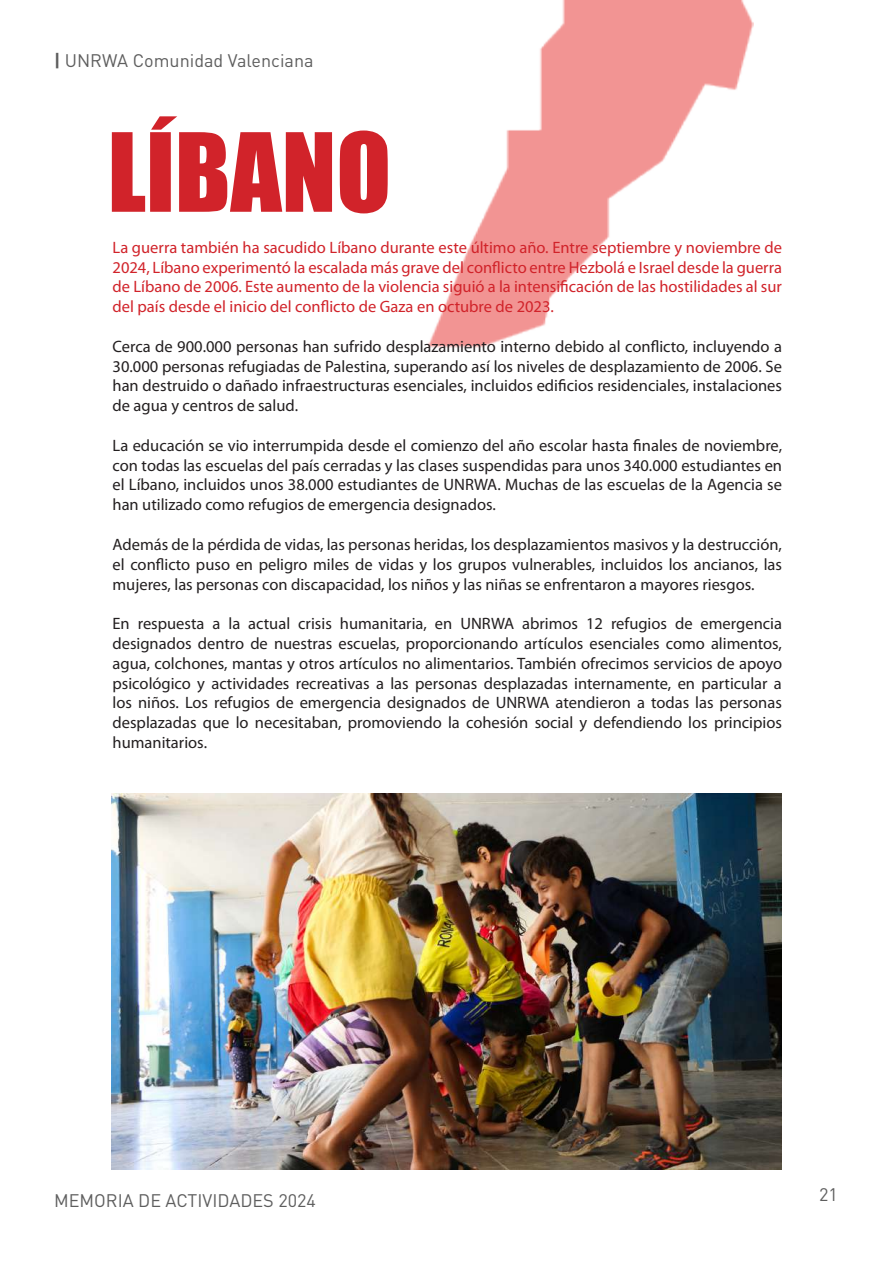
<style>
.page{position:relative;width:893px;height:1263px;background:#fff}
.page>*{position:absolute;margin:0;border:0;box-sizing:border-box;transform-origin:0 0}
.t1{font:100.65px "Impact";color:#d1232a}
.t2{font:18px "DIN Pro";color:#5e5e5e}
.t3{font:16.5px/19.8px "Myriad Pro";color:#231f20;text-align:justify}
.t4{font:16.5px/19.8px "Myriad Pro";color:#d1232a;text-align:justify}
.s1{font-weight:700}
</style>
<div class="page">
<img style="left:428px;top:0;width:325px;height:348px">
<img style="left:112px;top:793px;width:669px;height:376px">
<p class="t2" style="left:54px;top:46px;width:261px"><span class="s1">|</span> UNRWA Comunidad Valenciana</p>
<h1 class="t1" style="left:108px;top:94px;width:285px">LÍBANO</h1>
<p class="t4" style="left:113px;top:237px;width:671px">La guerra también ha sacudido Líbano durante este último año. Entre septiembre y noviembre de 2024, Líbano experimentó la escalada más grave del conflicto entre Hezbolá e Israel desde la guerra de Líbano de 2006. Este aumento de la violencia siguió a la intensificación de las hostilidades al sur del país desde el inicio del conflicto de Gaza en octubre de 2023.</p>
<p class="t3" style="left:113px;top:336px;width:671px">Cerca de 900.000 personas han sufrido desplazamiento interno debido al conflicto, incluyendo a 30.000 personas refugiadas de Palestina, superando así los niveles de desplazamiento de 2006. Se han destruido o dañado infraestructuras esenciales, incluidos edificios residenciales, instalaciones de agua y centros de salud.</p>
<p class="t3" style="left:113px;top:435px;width:671px">La educación se vio interrumpida desde el comienzo del año escolar hasta finales de noviembre, con todas las escuelas del país cerradas y las clases suspendidas para unos 340.000 estudiantes en el Líbano, incluidos unos 38.000 estudiantes de UNRWA. Muchas de las escuelas de la Agencia se han utilizado como refugios de emergencia designados.</p>
<p class="t3" style="left:113px;top:534px;width:671px">Además de la pérdida de vidas, las personas heridas, los desplazamientos masivos y la destrucción, el conflicto puso en peligro miles de vidas y los grupos vulnerables, incluidos los ancianos, las mujeres, las personas con discapacidad, los niños y las niñas se enfrentaron a mayores riesgos.</p>
<p class="t3" style="left:113px;top:613px;width:671px">En respuesta a la actual crisis humanitaria, en UNRWA abrimos 12 refugios de emergencia designados dentro de nuestras escuelas, proporcionando artículos esenciales como alimentos, agua, colchones, mantas y otros artículos no alimentarios. También ofrecimos servicios de apoyo psicológico y actividades recreativas a las personas desplazadas internamente, en particular a los niños. Los refugios de emergencia designados de UNRWA atendieron a todas las personas desplazadas que lo necesitaban, promoviendo la cohesión social y defendiendo los principios humanitarios.</p>
<p class="t2" style="left:54px;top:1186px;width:263px">MEMORIA DE ACTIVIDADES 2024</p>
<p class="t2" style="left:819px;top:1180px;width:20px">21</p>
</div>
